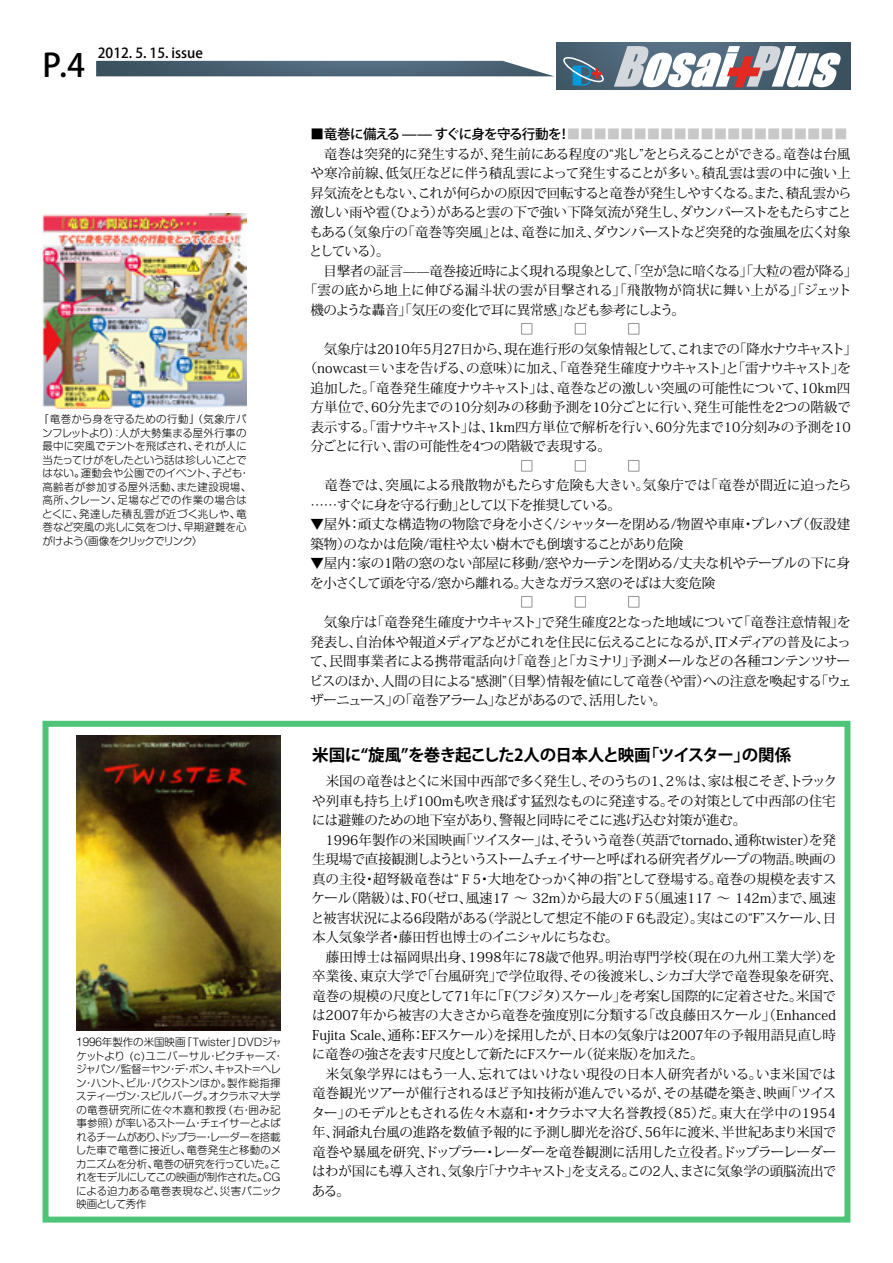
<style>
.page{position:relative;width:893px;height:1263px;background:#fff}
.page>*{position:absolute;margin:0;border:0;box-sizing:border-box;transform-origin:0 0}
.t1{font:500 31.95px "Koz Go Pro";color:#000}
.t2{font:700 16.5px "Koz Go Pr 6 N";letter-spacing:-.04em;color:#000}
.t3{font:500 13.8px "Koz Go Pro";color:#000}
.t4{font:13.5px/19.5px "Koz Min Pr 6 N";letter-spacing:-.015em;color:#000}
.t5{font:13.5px "Koz Min Pr 6 N";letter-spacing:-.055em;color:#000}
.t6{font:13.5px "Koz Min Pr 6 N";letter-spacing:.01em;color:#000}
.t7{font:13.5px "Koz Min Pr 6 N";letter-spacing:.015em;color:#000}
.t8{font:500 13.5px "Koz Go Pr 6 N";letter-spacing:-.055em;color:#c8c8c8}
.t9{font:300 10.5px/13.5px "Shin M Go Pro";letter-spacing:-.005em;color:#000}
.s1{color:#000}
</style>
<div class="page">
<img style="left:96px;top:61px;width:457px;height:15px">
<img style="left:557px;top:43px;width:293px;height:47px">
<svg style="left:562px;top:56px;width:42px;height:30px"></svg>
<svg style="left:614px;top:46px;width:227px;height:41px"></svg>
<img style="left:43px;top:213px;width:204px;height:195px">
<svg style="left:42px;top:720px;width:809px;height:503px"></svg>
<img style="left:77px;top:736px;width:204px;height:295px">
<h1 class="t1" style="left:43px;top:45px;width:44px">P.4</h1>
<p class="t3" style="left:98px;top:44px;width:107px">2012. 5. 15. issue</p>
<p class="t9" style="left:39px;top:411px;width:214px">「竜巻から身を守るための行動」（気象庁パンフレットより）：人が大勢集まる屋外行事の最中に突風でテントを飛ばされ、それが人に当たってけがをしたという話は珍しいことではない。運動会や公園でのイベント、子ども・高齢者が参加する屋外活動、また建設現場、高所、クレーン、足場などでの作業の場合はとくに、発達した積乱雲が近づく兆しや、竜巻など突風の兆しに気をつけ、早期避難を心がけよう〈画像をクリックでリンク〉</p>
<p class="t9" style="left:76px;top:1034px;width:209px">1996年製作の米国映画「Twister」DVDジャケットより (c)ユニバーサル・ピクチャーズ・ジャパン/監督＝ヤン・デ・ボン、キャスト＝ヘレン・ハント、ビル・パクストンほか。製作総指揮スティーヴン・スピルバーグ。オクラホマ大学の竜巻研究所に佐々木嘉和教授（右・囲み記事参照）が率いるストーム・チェイサーとよばれるチームがあり、ドップラー・レーダーを搭載した車で竜巻に接近し、竜巻発生と移動のメカニズムを分析、竜巻の研究を行っていた。これをモデルにしてこの映画が制作された。CGによる迫力ある竜巻表現など、災害パニック映画として秀作</p>
<p class="t8" style="left:310px;top:127px;width:539px"><span class="s1">■竜巻に備える —— すぐに身を守る行動を！</span>■■■■■■■■■■■■■■■■■■■■■</p>
<p class="t4" style="left:310px;top:145px;width:541px">　竜巻は突発的に発生するが、発生前にある程度の“兆し”をとらえることができる。竜巻は台風</p>
<p class="t4" style="left:310px;top:164px;width:542px">や寒冷前線、低気圧などに伴う積乱雲によって発生することが多い。積乱雲は雲の中に強い上</p>
<p class="t4" style="left:310px;top:184px;width:543px">昇気流をともない、これが何らかの原因で回転すると竜巻が発生しやすくなる。また、積乱雲から</p>
<p class="t5" style="left:310px;top:205px;width:542px">激しい雨や雹（ひょう）があると雲の下で強い下降気流が発生し、ダウンバーストをもたらすこと</p>
<p class="t4" style="left:309px;top:223px;width:543px">もある（気象庁の「竜巻等突風」とは、竜巻に加え、ダウンバーストなど突発的な強風を広く対象</p>
<p class="t4" style="left:309px;top:242px;width:82px">としている）。</p>
<p class="t4" style="left:310px;top:262px;width:548px">　目撃者の証言——竜巻接近時によく現れる現象として、「空が急に暗くなる」「大粒の雹が降る」</p>
<p class="t7" style="left:304px;top:283px;width:549px">「雲の底から地上に伸びる漏斗状の雲が目撃される」「飛散物が筒状に舞い上がる」「ジェット</p>
<p class="t4" style="left:310px;top:301px;width:376px">機のような轟音」「気圧の変化で耳に異常感」なども参考にしよう。</p>
<p class="t4" style="left:310px;top:340px;width:548px">　気象庁は2010年5月27日から、現在進行形の気象情報として、これまでの「降水ナウキャスト」</p>
<p class="t4" style="left:304px;top:359px;width:549px">（nowcast＝いまを告げる、の意味）に加え、「竜巻発生確度ナウキャスト」と「雷ナウキャスト」を</p>
<p class="t4" style="left:310px;top:379px;width:541px">追加した。「竜巻発生確度ナウキャスト」は、竜巻などの激しい突風の可能性について、10km四</p>
<p class="t6" style="left:310px;top:400px;width:542px">方単位で、60分先までの10分刻みの移動予測を10分ごとに行い、発生可能性を2つの階級で</p>
<p class="t4" style="left:310px;top:418px;width:542px">表示する。「雷ナウキャスト」は、1km四方単位で解析を行い、60分先まで10分刻みの予測を10</p>
<p class="t4" style="left:310px;top:437px;width:302px">分ごとに行い、雷の可能性を4つの階級で表現する。</p>
<p class="t4" style="left:310px;top:476px;width:543px">　竜巻では、突風による飛散物がもたらす危険も大きい。気象庁では「竜巻が間近に迫ったら……すぐに身を守る行動」として以下を推奨している。</p>
<p class="t4" style="left:310px;top:515px;width:541px">▼屋外：頑丈な構造物の物陰で身を小さく/シャッターを閉める/物置や車庫・プレハブ（仮設建築物）のなかは危険/電柱や太い樹木でも倒壊することがあり危険</p>
<p class="t4" style="left:310px;top:554px;width:542px">▼屋内：家の1階の窓のない部屋に移動/窓やカーテンを閉める/丈夫な机やテーブルの下に身を小さくして頭を守る/窓から離れる。大きなガラス窓のそばは大変危険</p>
<p class="t4" style="left:309px;top:613px;width:544px;text-align:justify">　気象庁は「竜巻発生確度ナウキャスト」で発生確度2となった地域について「竜巻注意情報」を発表し、自治体や報道メディアなどがこれを住民に伝えることになるが、ITメディアの普及によって、民間事業者による携帯電話向け「竜巻」と「カミナリ」予測メールなどの各種コンテンツサービスのほか、人間の目による“感測”（目撃）情報を値にして竜巻（や雷）への注意を喚起する「ウェザーニュース」の「竜巻アラーム」などがあるので、活用したい。</p>
<p class="t2" style="left:312px;top:745px;width:481px">米国に“旋風”を巻き起こした2人の日本人と映画「ツイスター」の関係</p>
<p class="t4" style="left:311px;top:772px;width:533px">　米国の竜巻はとくに米国中西部で多く発生し、そのうちの1、2％は、家は根こそぎ、トラックや列車も持ち上げ100mも吹き飛ばす猛烈なものに発達する。その対策として中西部の住宅には避難のための地下室があり、警報と同時にそこに逃げ込む対策が進む。<br>　1996年製作の米国映画「ツイスター」は、そういう竜巻（英語でtornado、通称twister）を発生現場で直接観測しようというストームチェイサーと呼ばれる研究者グループの物語。映画の真の主役・超弩級竜巻は“Ｆ5・大地をひっかく神の指”として登場する。竜巻の規模を表すスケール（階級）は、F0（ゼロ、風速17 〜 32m）から最大のＦ5（風速117 〜 142m）まで、風速と被害状況による6段階がある（学説として想定不能のＦ6も設定）。実はこの“F”スケール、日本人気象学者・藤田哲也博士のイニシャルにちなむ。<br>　藤田博士は福岡県出身、1998年に78歳で他界。明治専門学校（現在の九州工業大学）を卒業後、東京大学で「台風研究」で学位取得、その後渡米し、シカゴ大学で竜巻現象を研究、竜巻の規模の尺度として71年に「F（フジタ）スケール」を考案し国際的に定着させた。米国では2007年から被害の大きさから竜巻を強度別に分類する「改良藤田スケール」（Enhanced Fujita Scale、通称：EFスケール）を採用したが、日本の気象庁は2007年の予報用語見直し時に竜巻の強さを表す尺度として新たにFスケール（従来版）を加えた。<br>　米気象学界にはもう一人、忘れてはいけない現役の日本人研究者がいる。いま米国では竜巻観光ツアーが催行されるほど予知技術が進んでいるが、その基礎を築き、映画「ツイスター」のモデルともされる佐々木嘉和・オクラホマ大名誉教授（85）だ。東大在学中の1954年、洞爺丸台風の進路を数値予報的に予測し脚光を浴び、56年に渡米、半世紀あまり米国で竜巻や暴風を研究、ドップラー・レーダーを竜巻観測に活用した立役者。ドップラーレーダーはわが国にも導入され、気象庁「ナウキャスト」を支える。この2人、まさに気象学の頭脳流出である。</p>
</div>
